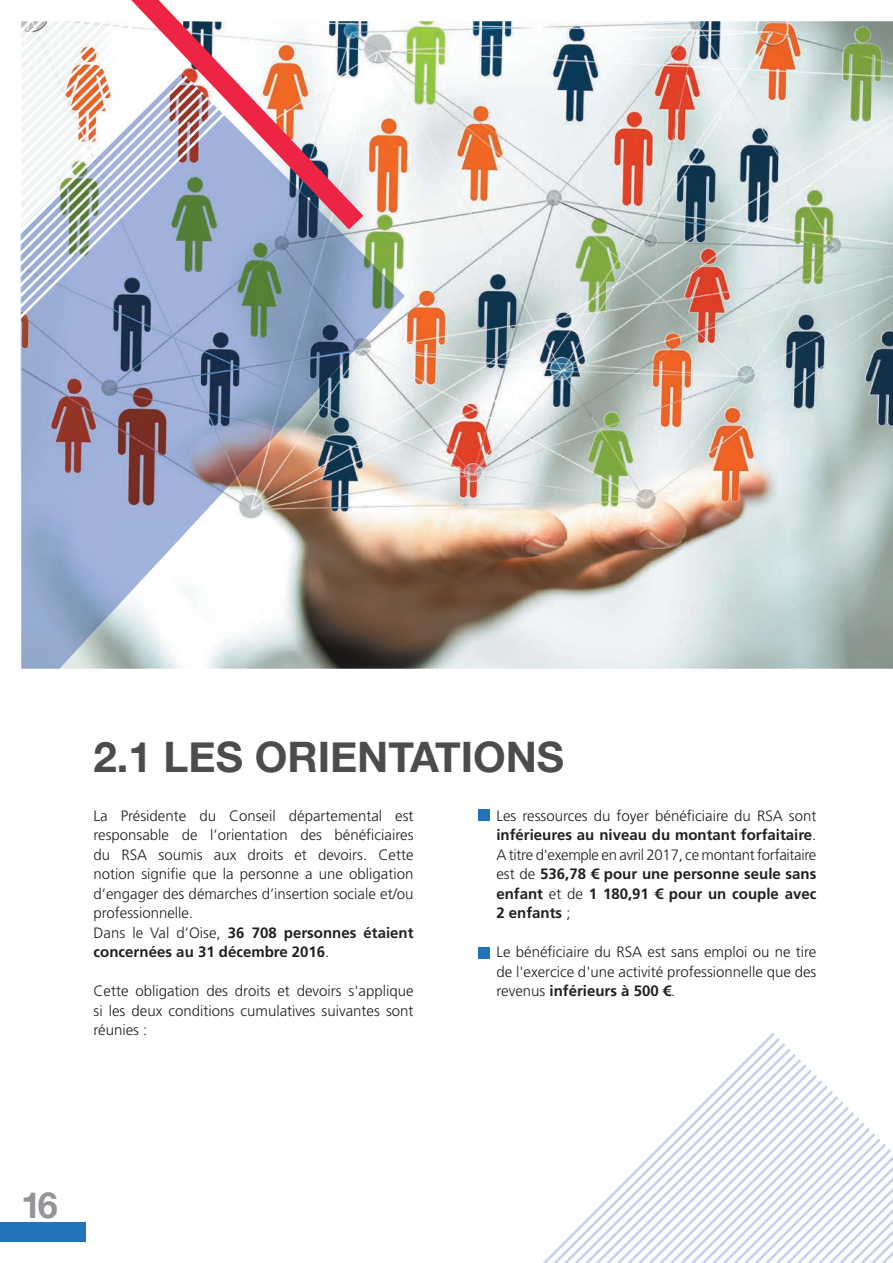
<style>
.page{position:relative;width:893px;height:1263px;background:#fff}
.page>*{position:absolute;margin:0;border:0;box-sizing:border-box;transform-origin:0 0}
.t1{font:700 42px "Helvetica Neue";color:#4b4c4d}
.t2{font:700 36px "Helvetica Neue";color:#939598}
.t3{font:300 15px/19.5px "Frutiger LT Std";color:#231f20;text-align:justify}
.t4{font:700 15px/19.5px "Frutiger LT Std";color:#231f20;text-align:justify}
.s1{font-weight:700}
.s2{font-weight:300}
</style>
<div class="page">
<div style="left:0;top:1222px;width:85px;height:20px;background:#2173ba"></div>
<div style="left:479px;top:809px;width:11px;height:12px;background:#2173ba"></div>
<div style="left:479px;top:947px;width:11px;height:11px;background:#2173ba"></div>
<svg style="left:574px;top:1048px;width:217px;height:215px"></svg>
<svg style="left:585px;top:1054px;width:308px;height:209px"></svg>
<img style="left:209px;top:21px;width:684px;height:648px">
<svg style="left:209px;top:21px;width:154px;height:208px"></svg>
<img style="left:209px;top:71px;width:52px;height:449px">
<img style="left:261px;top:152px;width:48px;height:299px">
<img style="left:309px;top:200px;width:49px;height:200px">
<img style="left:357px;top:248px;width:48px;height:100px">
<svg style="left:20px;top:0;width:189px;height:669px"></svg>
<svg style="left:20px;top:102px;width:194px;height:5px"></svg>
<svg style="left:20px;top:107px;width:200px;height:6px"></svg>
<svg style="left:20px;top:113px;width:205px;height:226px;fill:#a2b2dc"></svg>
<h1 class="t1" style="left:94px;top:724px;width:472px">2.1 LES ORIENTATIONS</h1>
<p class="t3" style="left:94px;top:806px;width:321px;text-align:left">La Présidente du Conseil départemental est responsable de l’orientation des bénéficiaires du RSA soumis aux droits et devoirs. Cette notion signifie que la personne a une obligation d’engager des démarches d’insertion sociale et/ou professionnelle.<br>Dans le Val d’Oise, <span class="s1">36 708 personnes étaient concernées au 31 décembre 2016</span>.</p>
<p class="t3" style="left:94px;top:981px;width:321px">Cette obligation des droits et devoirs s'applique si les deux conditions cumulatives suivantes sont réunies :</p>
<p class="t4" style="left:496px;top:806px;width:321px"><span class="s2">Les ressources du foyer bénéficiaire du RSA sont </span>inférieures au niveau du montant forfaitaire<span class="s2">.<br>A titre d'exemple en avril 2017, ce montant forfaitaire est de</span> 536,78 € pour une personne seule sans enfant <span class="s2">et de</span> 1 180,91 € pour un couple avec 2 enfants <span class="s2">;</span></p>
<p class="t3" style="left:496px;top:942px;width:321px">Le bénéficiaire du RSA est sans emploi ou ne tire de l'exercice d'une activité professionnelle que des revenus <span class="s1">inférieurs à 500 €</span>.</p>
<h2 class="t2" style="left:21px;top:1177px;width:38px">16</h2>
</div>
